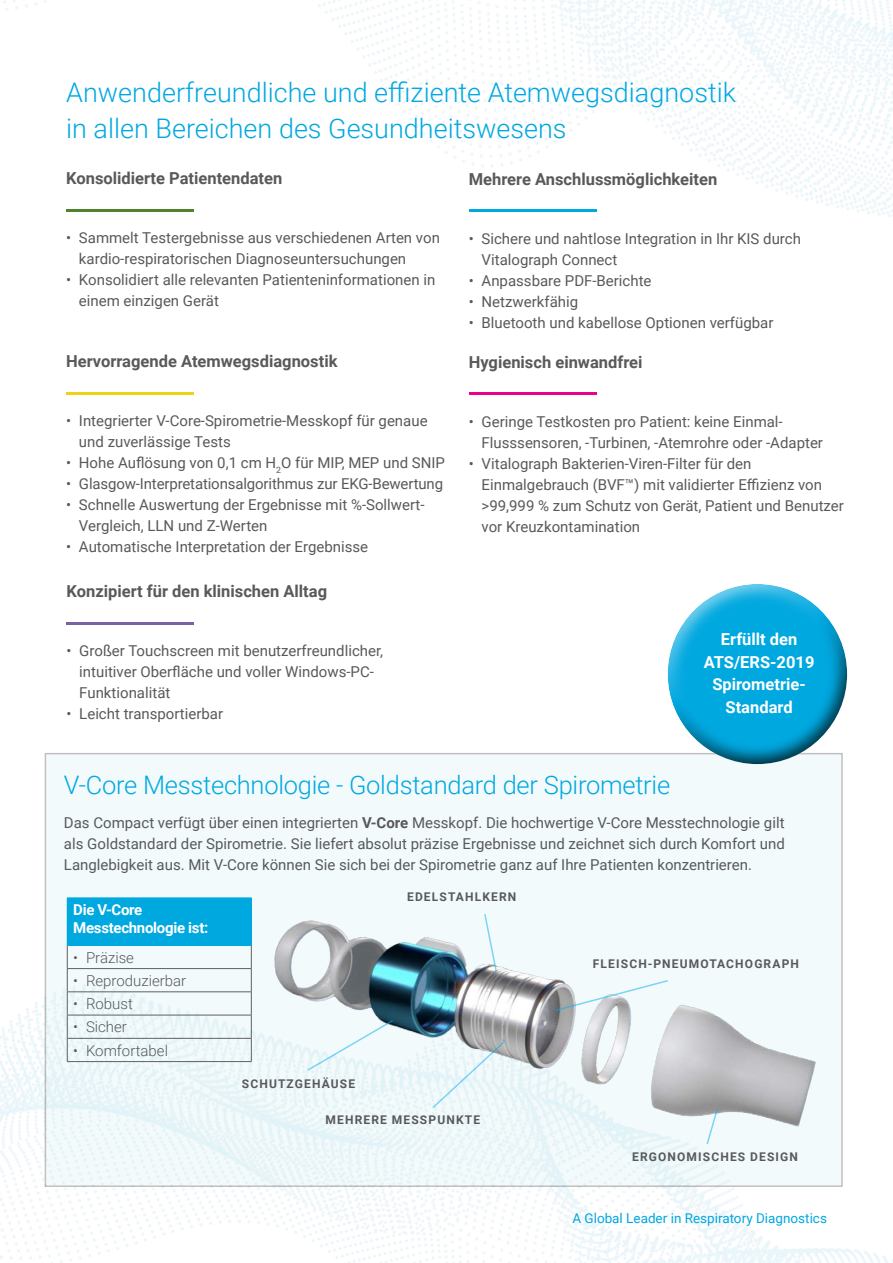
<style>
.page{position:relative;width:893px;height:1263px;background:#fff}
.page>*{position:absolute;margin:0;border:0;box-sizing:border-box;transform-origin:0 0}
.t1{font:300 27px/36px "Roboto";color:#00a8e0}
.t2{font:300 25.5px "Roboto";letter-spacing:-.01em;color:#00a8e0}
.t3{font:700 16.5px "Roboto";color:#58595b}
.t4{font:700 16.5px/22.5px "Roboto";color:#fff;text-align:center}
.t5{font:15px/21px "Roboto";color:#58595b}
.t6{font:300 15px "Roboto";color:#58595b}
.t7{font:700 15px/18px "Roboto";letter-spacing:-.02em;color:#fff}
.t8{font:13.5px "Roboto";color:#00a8e0}
.t9{font:700 12px "Roboto";letter-spacing:.095em;color:#58595b}
.s1{font-weight:700}
</style>
<div class="page">
<img style="left:3px;top:0;width:890px;height:217px">
<img style="left:0;top:980px;width:893px;height:283px">
<hr style="left:66px;top:209px;width:128px;height:3px;background:#51832c">
<hr style="left:469px;top:209px;width:127px;height:3px;background:#00a8e0">
<div style="left:45px;top:754px;width:797px;height:432px;background:#f2fafb"></div>
<img style="left:273px;top:920px;width:547px;height:212px">
<svg style="left:306px;top:1018px;width:89px;height:54px"></svg>
<svg style="left:483px;top:912px;width:15px;height:61px"></svg>
<svg style="left:554px;top:979px;width:115px;height:33px"></svg>
<svg style="left:705px;top:1107px;width:14px;height:39px"></svg>
<svg style="left:431px;top:1039px;width:76px;height:71px"></svg>
<div style="left:666px;top:581px;width:176px;height:140px;background:#fff;opacity:.63"></div>
<div style="left:666px;top:606px;width:181px;height:158px;background:#000;opacity:.75"></div>
<hr style="left:66px;top:392px;width:128px;height:3px;background:#edd316">
<hr style="left:469px;top:392px;width:127px;height:3px;background:#ec008a">
<hr style="left:66px;top:623px;width:128px;height:2px;background:#7a63a3">
<div style="left:67px;top:898px;width:184px;height:47px;background:#00a8e0"></div>
<hr style="left:67px;top:968px;width:184px;height:1px;background:#5f6062">
<hr style="left:67px;top:991px;width:184px;height:1px;background:#5f6062">
<hr style="left:67px;top:1015px;width:184px;height:1px;background:#5f6062">
<hr style="left:67px;top:1038px;width:184px;height:1px;background:#5f6062">
<svg style="left:67px;top:946px;width:1px;height:115px"></svg>
<svg style="left:251px;top:945px;width:1px;height:116px"></svg>
<hr style="left:67px;top:1061px;width:184px;height:1px;background:#5f6062">
<hr style="left:251px;top:898px;width:1px;height:47px;background:#00a8e0">
<hr style="left:67px;top:945px;width:184px;height:1px;background:#00a8e0">
<h1 class="t1" style="left:66px;top:74px;width:671px">Anwenderfreundliche und effiziente Atemwegsdiagnostik in allen Bereichen des Gesundheitswesens</h1>
<p class="t3" style="left:66px;top:167px;width:218px">Konsolidierte Patientendaten</p>
<p class="t5" style="left:79px;top:227px;width:362px;text-indent:-13px">• Sammelt Testergebnisse aus verschiedenen Arten von kardio-respiratorischen Diagnoseuntersuchungen</p>
<p class="t5" style="left:79px;top:269px;width:358px;text-indent:-13px">• Konsolidiert alle relevanten Patienteninformationen in einem einzigen Gerät</p>
<p class="t3" style="left:66px;top:350px;width:273px">Hervorragende Atemwegsdiagnostik</p>
<p class="t5" style="left:79px;top:410px;width:350px;text-indent:-13px">• Integrierter V-Core-Spirometrie-Messkopf für genaue und zuverlässige Tests</p>
<p class="t5" style="left:66px;top:452px;width:380px">• Hohe Auflösung von 0,1 cm H<sub>2</sub>O für MIP, MEP und SNIP</p>
<p class="t5" style="left:66px;top:473px;width:378px">• Glasgow-Interpretationsalgorithmus zur EKG-Bewertung</p>
<p class="t5" style="left:79px;top:494px;width:347px;text-indent:-13px">• Schnelle Auswertung der Ergebnisse mit %-Sollwert-<br>Vergleich, LLN und Z-Werten</p>
<p class="t5" style="left:66px;top:536px;width:303px">• Automatische Interpretation der Ergebnisse</p>
<p class="t3" style="left:67px;top:579px;width:262px">Konzipiert für den klinischen Alltag</p>
<p class="t5" style="left:79px;top:639px;width:305px;text-indent:-13px">• Großer Touchscreen mit benutzerfreundlicher, intuitiver Oberfläche und voller Windows-PC-<br>Funktionalität</p>
<p class="t5" style="left:67px;top:702px;width:158px">• Leicht transportierbar</p>
<p class="t3" style="left:469px;top:167px;width:250px">Mehrere Anschlussmöglichkeiten</p>
<p class="t5" style="left:482px;top:227px;width:321px;text-indent:-13px">• Sichere und nahtlose Integration in Ihr KIS durch<br>Vitalograph Connect</p>
<p class="t5" style="left:469px;top:269px;width:184px">• Anpassbare PDF-Berichte</p>
<p class="t5" style="left:469px;top:290px;width:111px">• Netzwerkfähig</p>
<p class="t5" style="left:469px;top:311px;width:306px">• Bluetooth und kabellose Optionen verfügbar</p>
<p class="t3" style="left:469px;top:350px;width:175px">Hygienisch einwandfrei</p>
<p class="t5" style="left:482px;top:410px;width:343px;text-indent:-13px">• Geringe Testkosten pro Patient: keine Einmal-<br>Flusssensoren, -Turbinen, -Atemrohre oder -Adapter</p>
<p class="t5" style="left:482px;top:452px;width:364px;text-indent:-13px">• Vitalograph Bakterien-Viren-Filter für den Einmalgebrauch (BVF™) mit validierter Effizienz von &gt;99,999 % zum Schutz von Gerät, Patient und Benutzer vor Kreuzkontamination</p>
<p class="t4" style="left:704px;top:627px;width:112px">Erfüllt den<br>ATS/ERS-2019<br>Spirometrie-<br>Standard</p>
<h2 class="t2" style="left:64px;top:767px;width:608px">V-Core Messtechnologie - Goldstandard der Spirometrie</h2>
<p class="t5" style="left:64px;top:811px;width:722px;text-align:justify">Das Compact verfügt über einen integrierten <span class="s1">V-Core</span> Messkopf. Die hochwertige V-Core Messtechnologie gilt als Goldstandard der Spirometrie. Sie liefert absolut präzise Ergebnisse und zeichnet sich durch Komfort und Langlebigkeit aus. Mit V-Core können Sie sich bei der Spirometrie ganz auf Ihre Patienten konzentrieren.</p>
<p class="t9" style="left:407px;top:888px;width:111px">EDELSTAHLKERN</p>
<p class="t7" style="left:73px;top:900px;width:137px">Die V-Core<br>Messtechnologie ist:</p>
<p class="t6" style="left:73px;top:947px;width:62px">• Präzise</p>
<p class="t6" style="left:73px;top:970px;width:115px">• Reproduzierbar</p>
<p class="t6" style="left:73px;top:993px;width:61px">• Robust</p>
<p class="t6" style="left:73px;top:1016px;width:55px">• Sicher</p>
<p class="t6" style="left:73px;top:1040px;width:96px">• Komfortabel</p>
<p class="t9" style="left:242px;top:1075px;width:115px">SCHUTZGEHÄUSE</p>
<p class="t9" style="left:326px;top:1111px;width:156px">MEHRERE MESSPUNKTE</p>
<p class="t9" style="left:593px;top:955px;width:208px">FLEISCH-PNEUMOTACHOGRAPH</p>
<p class="t9" style="left:632px;top:1149px;width:167px">ERGONOMISCHES DESIGN</p>
<p class="t8" style="left:572px;top:1208px;width:256px">A Global Leader in Respiratory Diagnostics</p>
</div>
